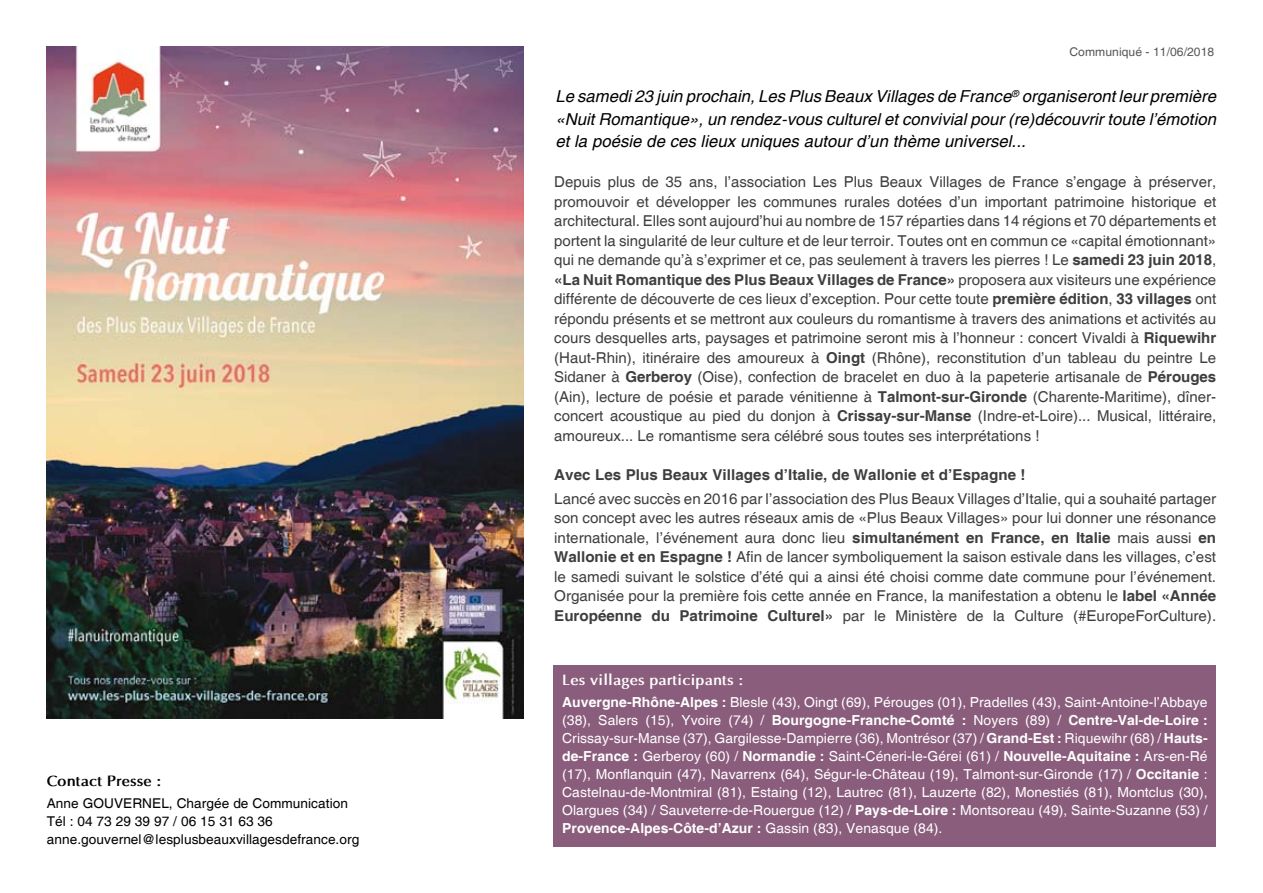
<style>
.page{position:relative;width:1263px;height:893px;background:#fff}
.page>*{position:absolute;margin:0;border:0;box-sizing:border-box;transform-origin:0 0}
.t1{font:italic 16.5px/22.5px "Helvetica";letter-spacing:.005em;color:#000;text-align:justify}
.t2{font:15px/19.5px "Helvetica";color:#3e3e40;text-align:justify}
.t3{font:700 15px "Helvetica";letter-spacing:.005em;color:#3e3e40}
.t4{font:700 15px "Optima";letter-spacing:.005em;color:#fff}
.t5{font:700 15px "Optima";letter-spacing:.005em;color:#000}
.t6{font:13.8px/18px "Helvetica";letter-spacing:.005em;color:#fff;text-align:justify}
.t7{font:13.5px/18px "Helvetica";letter-spacing:.005em;color:#000}
.t8{font:12px "Helvetica";letter-spacing:.005em;color:#58585a}
.s1{font-weight:700}
</style>
<div class="page">
<img style="left:47px;top:47px;width:476px;height:671px">
<div style="left:554px;top:665px;width:662px;height:181px;background:#8a5d7c"></div>
<p class="t5" style="left:47px;top:771px;width:116px">Contact Presse :</p>
<p class="t7" style="left:47px;top:794px;width:314px">Anne GOUVERNEL, Chargée de Communication<br>Tél : 04 73 29 39 97 / 06 15 31 63 36 anne.gouvernel@lesplusbeauxvillagesdefrance.org</p>
<p class="t8" style="left:1069px;top:44px;width:146px">Communiqué - 11/06/2018</p>
<p class="t1" style="left:555px;top:86px;width:662px">Le samedi 23 juin prochain, Les Plus Beaux Villages de France<sup>®</sup> organiseront leur première «Nuit Romantique», un rendez-vous culturel et convivial pour (re)découvrir toute l’émotion et la poésie de ces lieux uniques autour d’un thème universel...</p>
<p class="t2" style="left:554px;top:173px;width:663px">Depuis plus de 35 ans, l’association Les Plus Beaux Villages de France s’engage à préserver, promouvoir et développer les communes rurales dotées d’un important patrimoine historique et architectural. Elles sont aujourd’hui au nombre de 157 réparties dans 14 régions et 70 départements et portent la singularité de leur culture et de leur terroir. Toutes ont en commun ce «capital émotionnant» qui ne demande qu’à s’exprimer et ce, pas seulement à travers les pierres ! Le <span class="s1">samedi 23 juin 2018</span>, <span class="s1">«La Nuit Romantique des Plus Beaux Villages de France»</span> proposera aux visiteurs une expérience différente de découverte de ces lieux d’exception. Pour cette toute <span class="s1">première édition</span>, <span class="s1">33 villages</span> ont répondu présents et se mettront aux couleurs du romantisme à travers des animations et activités au cours desquelles arts, paysages et patrimoine seront mis à l’honneur : concert Vivaldi à <span class="s1">Riquewihr </span>(Haut-Rhin), itinéraire des amoureux à <span class="s1">Oingt</span> (Rhône), reconstitution d’un tableau du peintre Le Sidaner à <span class="s1">Gerberoy</span> (Oise), confection de bracelet en duo à la papeterie artisanale de <span class="s1">Pérouges </span>(Ain), lecture de poésie et parade vénitienne à <span class="s1">Talmont-sur-Gironde</span> (Charente-Maritime), dîner&shy;concert acoustique au pied du donjon à <span class="s1">Crissay-sur-Manse</span> (Indre-et-Loire)... Musical, littéraire, amoureux... Le romantisme sera célébré sous toutes ses interprétations !</p>
<p class="t3" style="left:554px;top:465px;width:473px">Avec Les Plus Beaux Villages d’Italie, de Wallonie et d’Espagne !</p>
<p class="t2" style="left:554px;top:489px;width:663px">Lancé avec succès en 2016 par l’association des Plus Beaux Villages d’Italie, qui a souhaité partager son concept avec les autres réseaux amis de «Plus Beaux Villages» pour lui donner une résonance internationale, l’événement aura donc lieu <span class="s1">simultanément en France, en Italie</span> mais aussi <span class="s1">en Wallonie et en Espagne !</span> Afin de lancer symboliquement la saison estivale dans les villages, c’est le samedi suivant le solstice d’été qui a ainsi été choisi comme date commune pour l’événement.<br>Organisée pour la première fois cette année en France, la manifestation a obtenu le <span class="s1">label «Année Européenne du Patrimoine Culturel»</span> par le Ministère de la Culture (#EuropeForCulture).</p>
<p class="t4" style="left:562px;top:671px;width:183px">Les villages participants :</p>
<p class="t6" style="left:562px;top:694px;width:647px"><span class="s1">Auvergne-Rhône-Alpes :</span> Blesle (43), Oingt (69), Pérouges (01), Pradelles (43), Saint-Antoine-l’Abbaye (38), Salers (15), Yvoire (74) / <span class="s1">Bourgogne-Franche-Comté :</span> Noyers (89) / <span class="s1">Centre-Val-de-Loire :<br></span>Crissay-sur-Manse (37), Gargilesse-Dampierre (36), Montrésor (37) / <span class="s1">Grand-Est :</span> Riquewihr (68) / <span class="s1">Hauts&shy;de-France :</span> Gerberoy (60) / <span class="s1">Normandie :</span> Saint-Céneri-le-Gérei (61) / <span class="s1">Nouvelle-Aquitaine :</span> Ars-en-Ré (17), Monflanquin (47), Navarrenx (64), Ségur-le-Château (19), Talmont-sur-Gironde (17) / <span class="s1">Occitanie</span> :<br>Castelnau-de-Montmiral (81), Estaing (12), Lautrec (81), Lauzerte (82), Monestiés (81), Montclus (30), Olargues (34) / Sauveterre-de-Rouergue (12) / <span class="s1">Pays-de-Loire :</span> Montsoreau (49), Sainte-Suzanne (53) / <span class="s1">Provence-Alpes-Côte-d’Azur :</span> Gassin (83), Venasque (84).</p>
</div>
